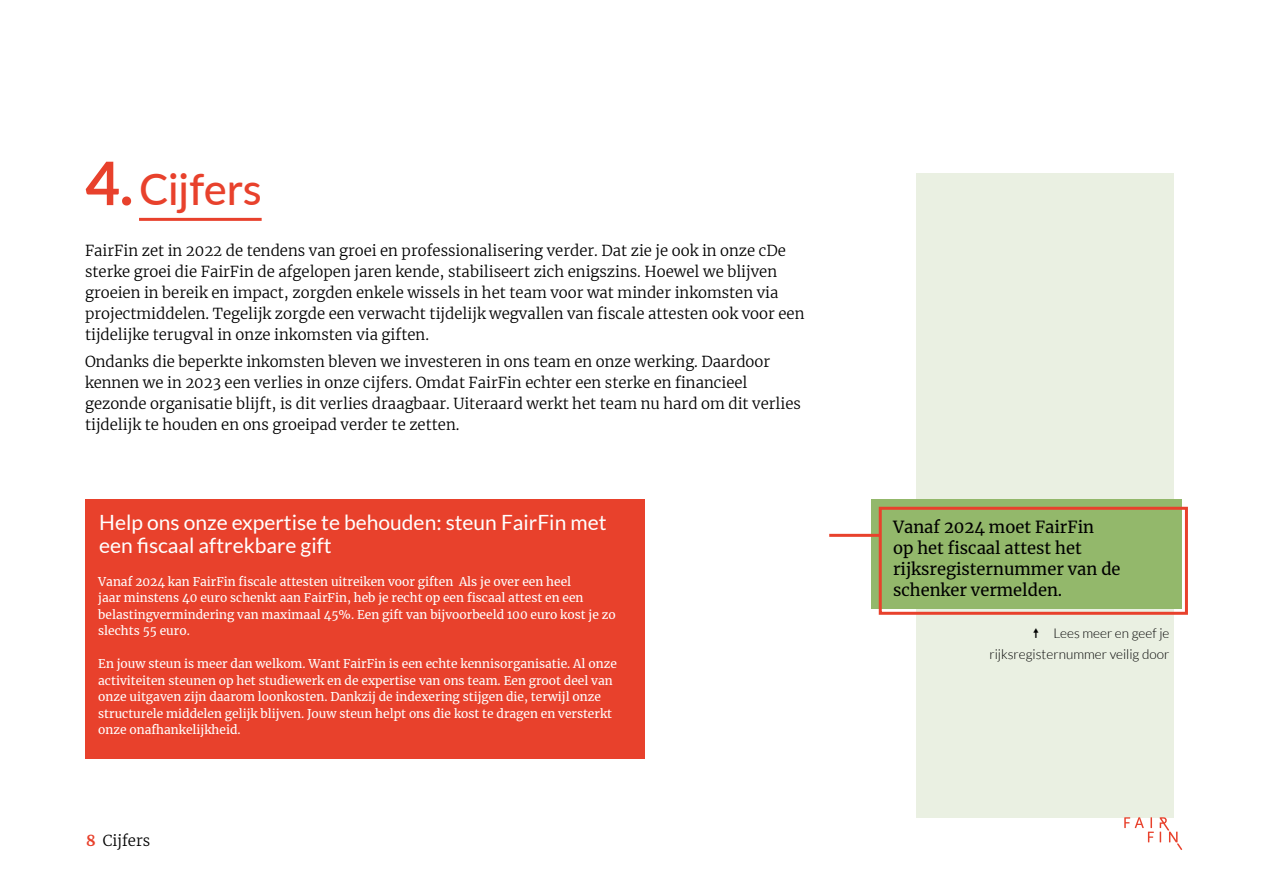
<style>
.page{position:relative;width:1263px;height:893px;background:#fff}
.page>*{position:absolute;margin:0;border:0;box-sizing:border-box;transform-origin:0 0}
.t1{font:500 43.5px "Lato";color:#e8412c}
.t2{font:21px/22.5px "Lato";color:#fff}
.t3{font:16.5px/21px "Merriweather";color:#000}
.t4{font:300 15px/21px "Merriweather";color:#000}
.t5{font:300 13.5px/21px "Lato";color:#000;text-align:right}
.t6{font:12px/16.5px "Merriweather";color:#fff}
.s1{font-weight:700;font-size:60px}
.s2{font-weight:700;color:#e8412c}
</style>
<div class="page">
<hr style="left:139px;top:218px;width:123px;height:3px;background:#e8412c">
<div style="left:85px;top:500px;width:560px;height:259px;background:#e8412c"></div>
<div style="left:916px;top:173px;width:258px;height:644px;background:#eaf0e2"></div>
<div style="left:872px;top:500px;width:310px;height:109px;background:#93b86b"></div>
<div style="left:879px;top:507px;width:309px;height:108px;border:3px solid #e8412c"></div>
<hr style="left:829px;top:534px;width:51px;height:3px;background:#e8412c">
<svg style="left:1124px;top:817px;width:30px;height:25px"></svg>
<svg style="left:1160px;top:817px;width:22px;height:33px"></svg>
<h1 class="t1" style="left:85px;top:158px;width:178px"><span class="s1">4.</span>Cijfers</h1>
<p class="t4" style="left:85px;top:239px;width:721px">FairFin zet in 2022 de tendens van groei en professionalisering verder. Dat zie je ook in onze cDe sterke groei die FairFin de afgelopen jaren kende, stabiliseert zich enigszins. Hoewel we blijven groeien in bereik en impact, zorgden enkele wissels in het team voor wat minder inkomsten via projectmiddelen. Tegelijk zorgde een verwacht tijdelijk wegvallen van fiscale attesten ook voor een tijdelijke terugval in onze inkomsten via giften.</p>
<p class="t4" style="left:85px;top:351px;width:717px">Ondanks die beperkte inkomsten bleven we investeren in ons team en onze werking. Daardoor kennen we in 2023 een verlies in onze cijfers. Omdat FairFin echter een sterke en financieel gezonde organisatie blijft, is dit verlies draagbaar. Uiteraard werkt het team nu hard om dit verlies tijdelijk te houden en ons groeipad verder te zetten.</p>
<h2 class="t2" style="left:99px;top:511px;width:509px">Help ons onze expertise te behouden: steun FairFin met een fiscaal aftrekbare gift</h2>
<p class="t3" style="left:893px;top:516px;width:229px">Vanaf 2024 moet FairFin<br>op het fiscaal attest het rijksregisternummer van de schenker vermelden.</p>
<p class="t5" style="left:989px;top:623px;width:181px">◆ Lees meer en geef je rijksregisternummer veilig door</p>
<p class="t6" style="left:98px;top:573px;width:519px">Vanaf 2024 kan FairFin fiscale attesten uitreiken voor giften Als je over een heel<br>jaar minstens 40 euro schenkt aan FairFin, heb je recht op een fiscaal attest en een belastingvermindering van maximaal 45%. Een gift van bijvoorbeeld 100 euro kost je zo slechts 55 euro.</p>
<p class="t6" style="left:98px;top:655px;width:520px">En jouw steun is meer dan welkom. Want FairFin is een echte kennisorganisatie. Al onze activiteiten steunen op het studiewerk en de expertise van ons team. Een groot deel van onze uitgaven zijn daarom loonkosten. Dankzij de indexering stijgen die, terwijl onze structurele middelen gelijk blijven. Jouw steun helpt ons die kost te dragen en versterkt onze onafhankelijkheid.</p>
<p class="t4" style="left:86px;top:830px;width:66px"><span class="s2">8</span> Cijfers</p>
</div>
